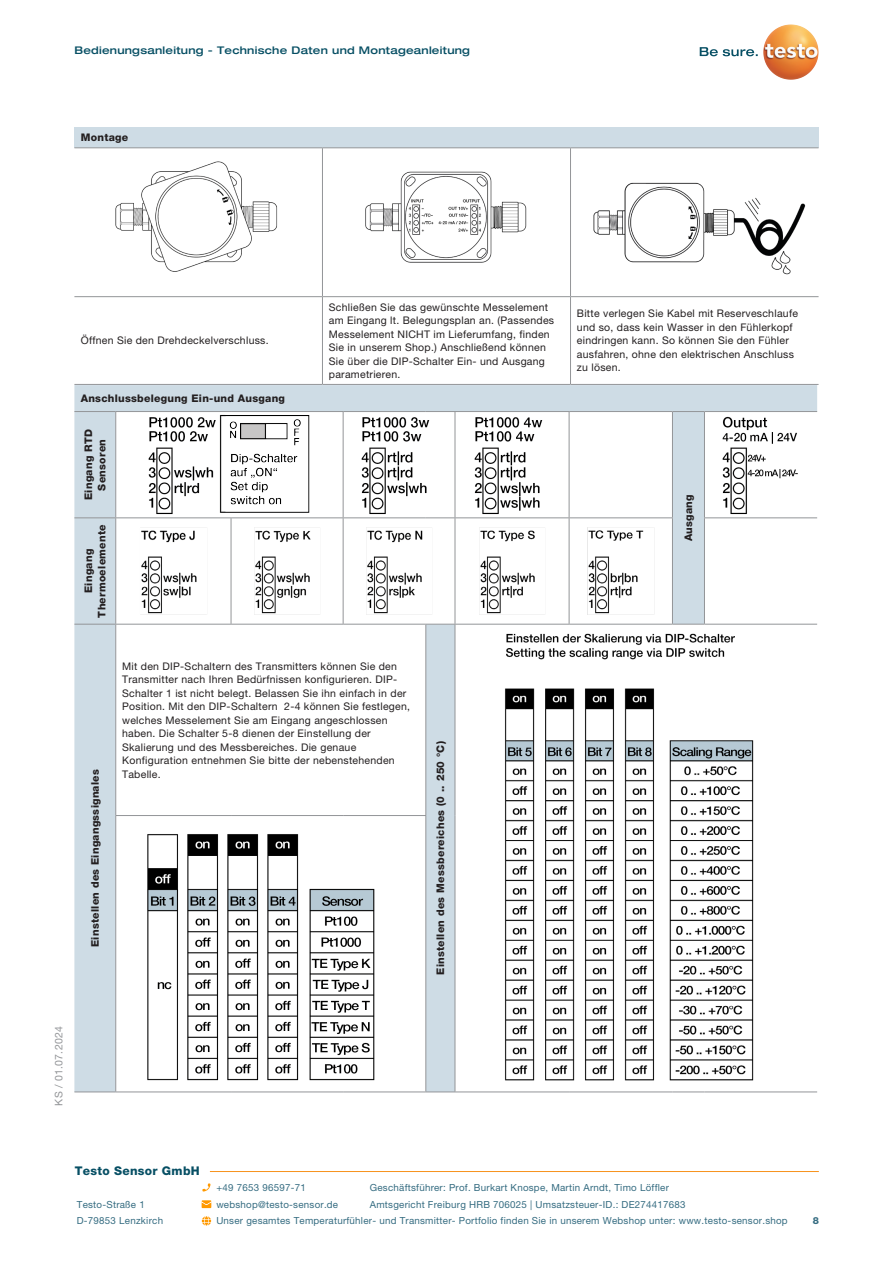
<style>
.page{position:relative;width:893px;height:1263px;background:#fff}
.page>*{position:absolute;margin:0;border:0;box-sizing:border-box;transform-origin:0 0}
.t1{font:800 12px "Helvetica Neue LTW1 G";letter-spacing:.025em;color:#074f64}
.t2{font:10.5px/13.5px "Helvetica Neue LTW1 G";letter-spacing:.025em;color:#231f20}
.t3{font:800 10.5px/13.5px "Helvetica Neue LTW1 G";letter-spacing:.025em;color:#231f20;text-align:center}
.t4{font:500 expanded 10.5px "Helvetica Neue LT Com";letter-spacing:.025em;color:#074f64}
.t5{font:10.5px "Helvetica Neue LTW1 G";letter-spacing:.025em;color:#939598}
.t6{font:9.75px "Helvetica Neue LTW1 G";letter-spacing:.025em;color:#356c81}
.t7{font:800 9.75px "Helvetica Neue LTW1 G";color:#356c81}
</style>
<div class="page">
<div style="left:74px;top:128px;width:745px;height:20px;background:#cedce5"></div>
<svg style="left:74px;top:148px;width:745px;height:1px"></svg>
<svg style="left:74px;top:297px;width:745px;height:87px"></svg>
<hr style="left:322px;top:148px;width:1px;height:148px;background:#939598">
<hr style="left:570px;top:148px;width:1px;height:148px;background:#939598">
<hr style="left:74px;top:296px;width:248px;height:1px;background:#939598">
<hr style="left:322px;top:296px;width:248px;height:1px;background:#939598">
<hr style="left:322px;top:297px;width:1px;height:87px;background:#939598">
<hr style="left:570px;top:296px;width:249px;height:1px;background:#939598">
<hr style="left:570px;top:297px;width:1px;height:87px;background:#939598">
<hr style="left:74px;top:384px;width:248px;height:1px;background:#939598">
<hr style="left:322px;top:384px;width:248px;height:1px;background:#939598">
<hr style="left:570px;top:384px;width:249px;height:1px;background:#939598">
<hr style="left:74px;top:147px;width:248px;height:1px;background:#939598">
<hr style="left:322px;top:147px;width:248px;height:1px;background:#939598">
<hr style="left:570px;top:147px;width:249px;height:1px;background:#939598">
<img style="left:115px;top:161px;width:163px;height:111px">
<img style="left:365px;top:171px;width:162px;height:92px">
<img style="left:593px;top:182px;width:213px;height:93px">
<div style="left:74px;top:385px;width:743px;height:706px;background:#cedce5"></div>
<svg style="left:116px;top:412px;width:701px;height:106px"></svg>
<svg style="left:116px;top:518px;width:701px;height:573px"></svg>
<hr style="left:569px;top:412px;width:1px;height:105px;background:#939598">
<hr style="left:74px;top:517px;width:42px;height:1px;background:#939598">
<hr style="left:231px;top:518px;width:1px;height:106px;background:#939598">
<hr style="left:343px;top:517px;width:83px;height:1px;background:#939598">
<hr style="left:343px;top:518px;width:1px;height:106px;background:#939598">
<svg style="left:426px;top:517px;width:29px;height:1px"></svg>
<hr style="left:455px;top:518px;width:1px;height:106px;background:#939598">
<hr style="left:569px;top:518px;width:1px;height:106px;background:#939598">
<hr style="left:74px;top:1091px;width:42px;height:1px;background:#939598">
<hr style="left:116px;top:1091px;width:115px;height:1px;background:#939598">
<hr style="left:231px;top:1091px;width:112px;height:1px;background:#939598">
<hr style="left:343px;top:1091px;width:83px;height:1px;background:#939598">
<svg style="left:426px;top:1091px;width:29px;height:1px"></svg>
<hr style="left:455px;top:1091px;width:114px;height:1px;background:#939598">
<hr style="left:569px;top:1091px;width:103px;height:1px;background:#939598">
<hr style="left:672px;top:1091px;width:32px;height:1px;background:#939598">
<hr style="left:704px;top:1091px;width:113px;height:1px;background:#939598">
<hr style="left:455px;top:412px;width:1px;height:105px;background:#939598">
<hr style="left:455px;top:517px;width:114px;height:1px;background:#939598">
<hr style="left:569px;top:517px;width:104px;height:1px;background:#939598">
<hr style="left:704px;top:517px;width:113px;height:1px;background:#939598">
<hr style="left:74px;top:411px;width:42px;height:1px;background:#939598">
<hr style="left:116px;top:411px;width:115px;height:1px;background:#939598">
<hr style="left:231px;top:411px;width:112px;height:1px;background:#939598">
<hr style="left:343px;top:411px;width:83px;height:1px;background:#939598">
<svg style="left:426px;top:411px;width:29px;height:1px"></svg>
<hr style="left:455px;top:411px;width:114px;height:1px;background:#939598">
<hr style="left:569px;top:411px;width:103px;height:1px;background:#939598">
<hr style="left:672px;top:411px;width:32px;height:1px;background:#939598">
<hr style="left:704px;top:411px;width:113px;height:1px;background:#939598">
<hr style="left:115px;top:518px;width:1px;height:106px;background:#939598">
<hr style="left:116px;top:624px;width:115px;height:1px;background:#939598">
<hr style="left:231px;top:624px;width:112px;height:1px;background:#939598">
<hr style="left:343px;top:624px;width:83px;height:1px;background:#939598">
<hr style="left:115px;top:815px;width:116px;height:1px;background:#939598">
<hr style="left:231px;top:815px;width:112px;height:1px;background:#939598">
<hr style="left:343px;top:815px;width:83px;height:1px;background:#939598">
<hr style="left:455px;top:624px;width:114px;height:1px;background:#939598">
<hr style="left:569px;top:624px;width:103px;height:1px;background:#939598">
<hr style="left:704px;top:624px;width:113px;height:1px;background:#939598">
<svg style="left:426px;top:624px;width:29px;height:1px"></svg>
<hr style="left:425px;top:624px;width:1px;height:191px;background:#939598">
<hr style="left:455px;top:624px;width:1px;height:191px;background:#939598">
<hr style="left:425px;top:816px;width:1px;height:275px;background:#939598">
<hr style="left:455px;top:815px;width:1px;height:276px;background:#939598">
<hr style="left:74px;top:624px;width:42px;height:1px;background:#939598">
<hr style="left:115px;top:624px;width:1px;height:191px;background:#939598">
<hr style="left:115px;top:816px;width:1px;height:275px;background:#939598">
<hr style="left:672px;top:412px;width:1px;height:105px;background:#939598">
<hr style="left:704px;top:412px;width:1px;height:105px;background:#939598">
<hr style="left:672px;top:518px;width:1px;height:106px;background:#939598">
<hr style="left:704px;top:518px;width:1px;height:106px;background:#939598">
<hr style="left:672px;top:624px;width:32px;height:1px;background:#939598">
<hr style="left:115px;top:412px;width:1px;height:105px;background:#939598">
<hr style="left:343px;top:412px;width:1px;height:105px;background:#939598">
<hr style="left:116px;top:517px;width:115px;height:1px;background:#939598">
<hr style="left:231px;top:517px;width:112px;height:1px;background:#939598">
<img style="left:147px;top:414px;width:164px;height:102px">
<img style="left:360px;top:414px;width:78px;height:102px">
<img style="left:473px;top:414px;width:78px;height:102px">
<img style="left:722px;top:414px;width:78px;height:102px">
<img style="left:136px;top:520px;width:75px;height:102px">
<img style="left:249px;top:520px;width:76px;height:102px">
<img style="left:361px;top:520px;width:76px;height:102px">
<img style="left:474px;top:520px;width:76px;height:102px">
<img style="left:583px;top:520px;width:76px;height:102px">
<img style="left:481px;top:626px;width:311px;height:464px">
<img style="left:118px;top:820px;width:306px;height:267px">
<img style="left:778px;top:24px;width:13px;height:4px">
<svg style="left:700px;top:47px;width:58px;height:9px"></svg>
<svg style="left:202px;top:1183px;width:8px;height:8px"></svg>
<svg style="left:202px;top:1200px;width:9px;height:8px"></svg>
<svg style="left:202px;top:1216px;width:9px;height:9px"></svg>
<hr style="left:210px;top:1171px;width:609px;height:1px;background:#f7931d">
<p class="t4" style="left:74px;top:44px;width:397px">Bedienungsanleitung - Technische Daten und Montageanleitung</p>
<p class="t3" style="left:81px;top:131px;width:49px">Montage</p>
<p class="t2" style="left:81px;top:334px;width:189px">Öffnen Sie den Drehdeckelverschluss.</p>
<p class="t3" style="left:81px;top:392px;width:206px">Anschlussbelegung Ein-und Ausgang</p>
<p class="t3" style="left:82px;top:500px;width:72px;rotate:-90deg">Eingang RTD<br>Sensoren</p>
<p class="t3" style="left:82px;top:617px;width:95px;rotate:-90deg">Eingang<br>Thermoelemente</p>
<p class="t2" style="left:329px;top:300px;width:227px">Schließen Sie das gewünschte Messelement am Eingang lt. Belegungsplan an. (Passendes Messelement NICHT im Lieferumfang, finden Sie in unserem Shop.) Anschließend können Sie über die DIP-Schalter Ein- und Ausgang parametrieren.</p>
<p class="t2" style="left:577px;top:307px;width:223px">Bitte verlegen Sie Kabel mit Reserveschlaufe und so, dass kein Wasser in den Fühlerkopf eindringen kann. So können Sie den Fühler ausfahren, ohne den elektrischen Anschluss zu lösen.</p>
<p class="t3" style="left:682px;top:541px;width:49px;rotate:-90deg">Ausgang</p>
<p class="t3" style="left:88px;top:947px;width:179px;rotate:-90deg">Einstellen des Eingangssignales</p>
<p class="t2" style="left:122px;top:659px;width:290px">Mit den DIP-Schaltern des Transmitters können Sie den Transmitter nach Ihren Bedürfnissen konfigurieren. DIP-Schalter 1 ist nicht belegt. Belassen Sie ihn einfach in der Position. Mit den DIP-Schaltern 2-4 können Sie festlegen, welches Messelement Sie am Eingang angeschlossen haben. Die Schalter 5-8 dienen der Einstellung der Skalierung und des Messbereiches. Die genaue Konfiguration entnehmen Sie bitte der nebenstehenden Tabelle.</p>
<p class="t3" style="left:434px;top:975px;width:235px;rotate:-90deg">Einstellen des Messbereiches (0 .. 250 °C)</p>
<p class="t5" style="left:52px;top:1106px;width:81px;rotate:-90deg">KS / 01.07.2024</p>
<p class="t1" style="left:75px;top:1164px;width:127px">Testo Sensor GmbH</p>
<p class="t6" style="left:216px;top:1181px;width:91px">+49 7653 96597-71</p>
<p class="t6" style="left:370px;top:1181px;width:301px">Geschäftsführer: Prof. Burkart Knospe, Martin Arndt, Timo Löffler</p>
<p class="t6" style="left:77px;top:1198px;width:69px">Testo-Straße 1</p>
<p class="t6" style="left:216px;top:1198px;width:123px">webshop@testo-sensor.de</p>
<p class="t6" style="left:370px;top:1198px;width:317px">Amtsgericht Freiburg HRB 706025 | Umsatzsteuer-ID.: DE274417683</p>
<p class="t6" style="left:77px;top:1215px;width:88px">D-79853 Lenzkirch</p>
<p class="t6" style="left:216px;top:1215px;width:573px">Unser gesamtes Temperaturfühler- und Transmitter- Portfolio finden Sie in unserem Webshop unter: www.testo-sensor.shop</p>
<p class="t7" style="left:813px;top:1215px;width:8px">8</p>
</div>
